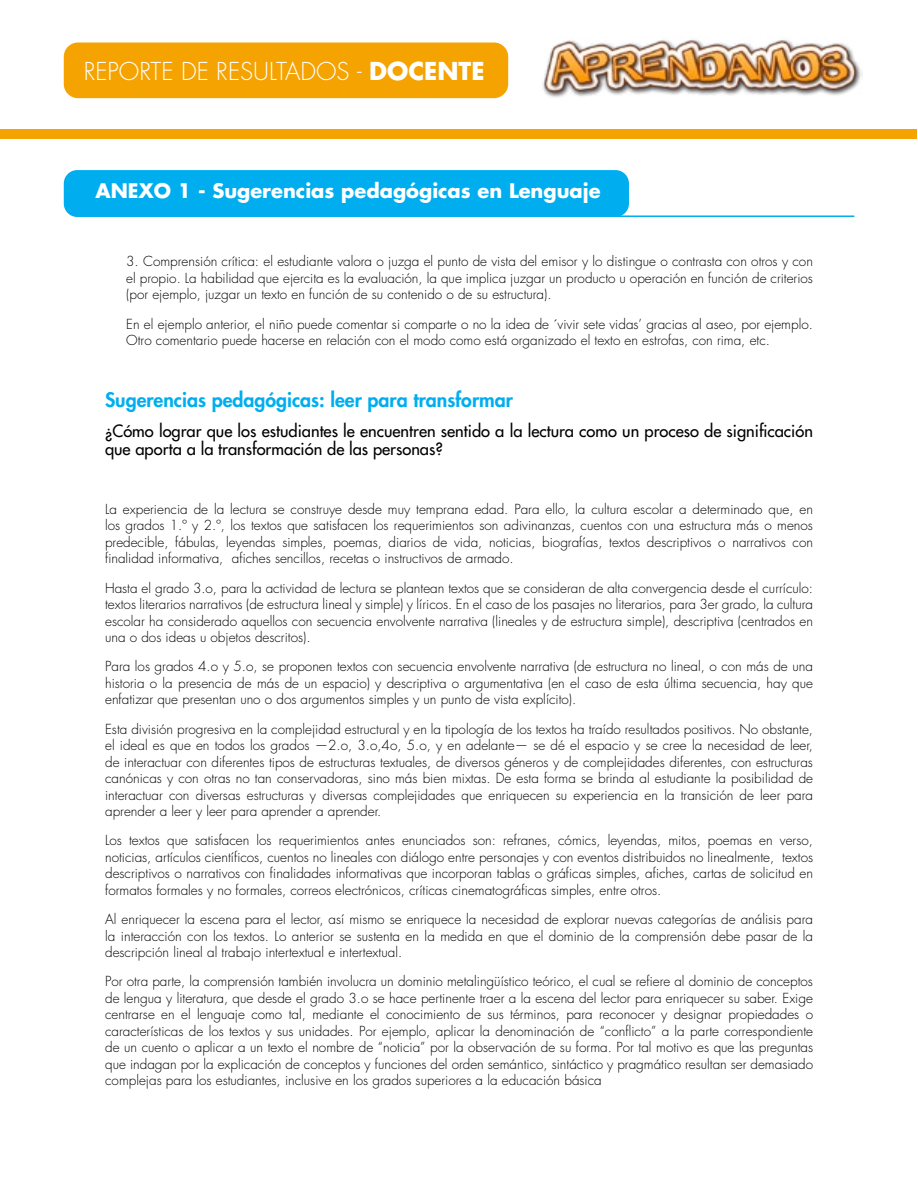
<style>
.page{position:relative;width:918px;height:1188px;background:#fff}
.page>*{position:absolute;margin:0;border:0;box-sizing:border-box;transform-origin:0 0}
.t1{font:300 24px "Futura Std";color:#fff}
.t2{font:800 19.5px "Futura Std";color:#00aeef}
.t3{font:700 19.5px "Futura Std";color:#fff}
.t4{font:500 16.5px/18px "Futura Std";color:#000}
.t5{font:300 13.5px/16.5px "Futura Std";color:#000;text-align:justify}
.s1{font-weight:700}
</style>
<div class="page">
<div style="left:65px;top:171px;width:563px;height:45px;background:#00aeef;border-radius:13px"></div>
<div style="left:64px;top:170px;width:565px;height:47px;border:2px solid #00aeef;border-radius:13px"></div>
<hr style="left:80px;top:215px;width:774px;height:2px;background:#00aeef">
<div style="left:64px;top:43px;width:444px;height:55px;background:#f5a300;border-radius:14px"></div>
<div style="left:1px;top:129px;width:916px;height:9px;background:#f5a300"></div>
<img style="left:542px;top:40px;width:321px;height:58px">
<h1 class="t1" style="left:84px;top:57px;width:402px">REPORTE DE RESULTADOS - <span class="s1">DOCENTE</span></h1>
<h2 class="t3" style="left:95px;top:178px;width:507px">ANEXO 1 - Sugerencias pedagógicas en Lenguaje</h2>
<p class="t5" style="left:126px;top:253px;width:688px">3. Comprensión crítica: el estudiante valora o juzga el punto de vista del emisor y lo distingue o contrasta con otros y con el propio. La habilidad que ejercita es la evaluación, la que implica juzgar un producto u operación en función de criterios (por ejemplo, juzgar un texto en función de su contenido o de su estructura).</p>
<p class="t5" style="left:126px;top:316px;width:688px">En el ejemplo anterior, el niño puede comentar si comparte o no la idea de ´vivir sete vidas’ gracias al aseo, por ejemplo.<br>Otro comentario puede hacerse en relación con el modo como está organizado el texto en estrofas, con rima, etc.</p>
<h2 class="t2" style="left:105px;top:387px;width:410px">Sugerencias pedagógicas: leer para transformar</h2>
<p class="t4" style="left:105px;top:422px;width:709px">¿Cómo lograr que los estudiantes le encuentren sentido a la lectura como un proceso de significación que aporta a la transformación de las personas?</p>
<p class="t5" style="left:105px;top:501px;width:710px">La experiencia de la lectura se construye desde muy temprana edad. Para ello, la cultura escolar a determinado que, en los grados 1.º y 2.º, los textos que satisfacen los requerimientos son adivinanzas, cuentos con una estructura más o menos predecible, fábulas, leyendas simples, poemas, diarios de vida, noticias, biografías, textos descriptivos o narrativos con finalidad informativa, afiches sencillos, recetas o instructivos de armado.</p>
<p class="t5" style="left:105px;top:580px;width:710px">Hasta el grado 3.o, para la actividad de lectura se plantean textos que se consideran de alta convergencia desde el currículo: textos literarios narrativos (de estructura lineal y simple) y líricos. En el caso de los pasajes no literarios, para 3er grado, la cultura escolar ha considerado aquellos con secuencia envolvente narrativa (lineales y de estructura simple), descriptiva (centrados en una o dos ideas u objetos descritos).</p>
<p class="t5" style="left:105px;top:659px;width:710px">Para los grados 4.o y 5.o, se proponen textos con secuencia envolvente narrativa (de estructura no lineal, o con más de una historia o la presencia de más de un espacio) y descriptiva o argumentativa (en el caso de esta última secuencia, hay que enfatizar que presentan uno o dos argumentos simples y un punto de vista explícito).</p>
<p class="t5" style="left:105px;top:721px;width:710px">Esta división progresiva en la complejidad estructural y en la tipología de los textos ha traído resultados positivos. No obstante, el ideal es que en todos los grados —2.o, 3.o,4o, 5.o, y en adelante— se dé el espacio y se cree la necesidad de leer, de interactuar con diferentes tipos de estructuras textuales, de diversos géneros y de complejidades diferentes, con estructuras canónicas y con otras no tan conservadoras, sino más bien mixtas. De esta forma se brinda al estudiante la posibilidad de interactuar con diversas estructuras y diversas complejidades que enriquecen su experiencia en la transición de leer para aprender a leer y leer para aprender a aprender.</p>
<p class="t5" style="left:105px;top:833px;width:710px">Los textos que satisfacen los requerimientos antes enunciados son: refranes, cómics, leyendas, mitos, poemas en verso, noticias, artículos científicos, cuentos no lineales con diálogo entre personajes y con eventos distribuidos no linealmente, textos descriptivos o narrativos con finalidades informativas que incorporan tablas o gráficas simples, afiches, cartas de solicitud en formatos formales y no formales, correos electrónicos, críticas cinematográficas simples, entre otros.</p>
<p class="t5" style="left:105px;top:911px;width:710px">Al enriquecer la escena para el lector, así mismo se enriquece la necesidad de explorar nuevas categorías de análisis para la interacción con los textos. Lo anterior se sustenta en la medida en que el dominio de la comprensión debe pasar de la descripción lineal al trabajo intertextual e intertextual.</p>
<p class="t5" style="left:105px;top:973px;width:710px">Por otra parte, la comprensión también involucra un dominio metalingüístico teórico, el cual se refiere al dominio de conceptos de lengua y literatura, que desde el grado 3.o se hace pertinente traer a la escena del lector para enriquecer su saber. Exige centrarse en el lenguaje como tal, mediante el conocimiento de sus términos, para reconocer y designar propiedades o características de los textos y sus unidades. Por ejemplo, aplicar la denominación de “conflicto” a la parte correspondiente de un cuento o aplicar a un texto el nombre de “noticia” por la observación de su forma. Por tal motivo es que las preguntas que indagan por la explicación de conceptos y funciones del orden semántico, sintáctico y pragmático resultan ser demasiado complejas para los estudiantes, inclusive en los grados superiores a la educación básica</p>
</div>
